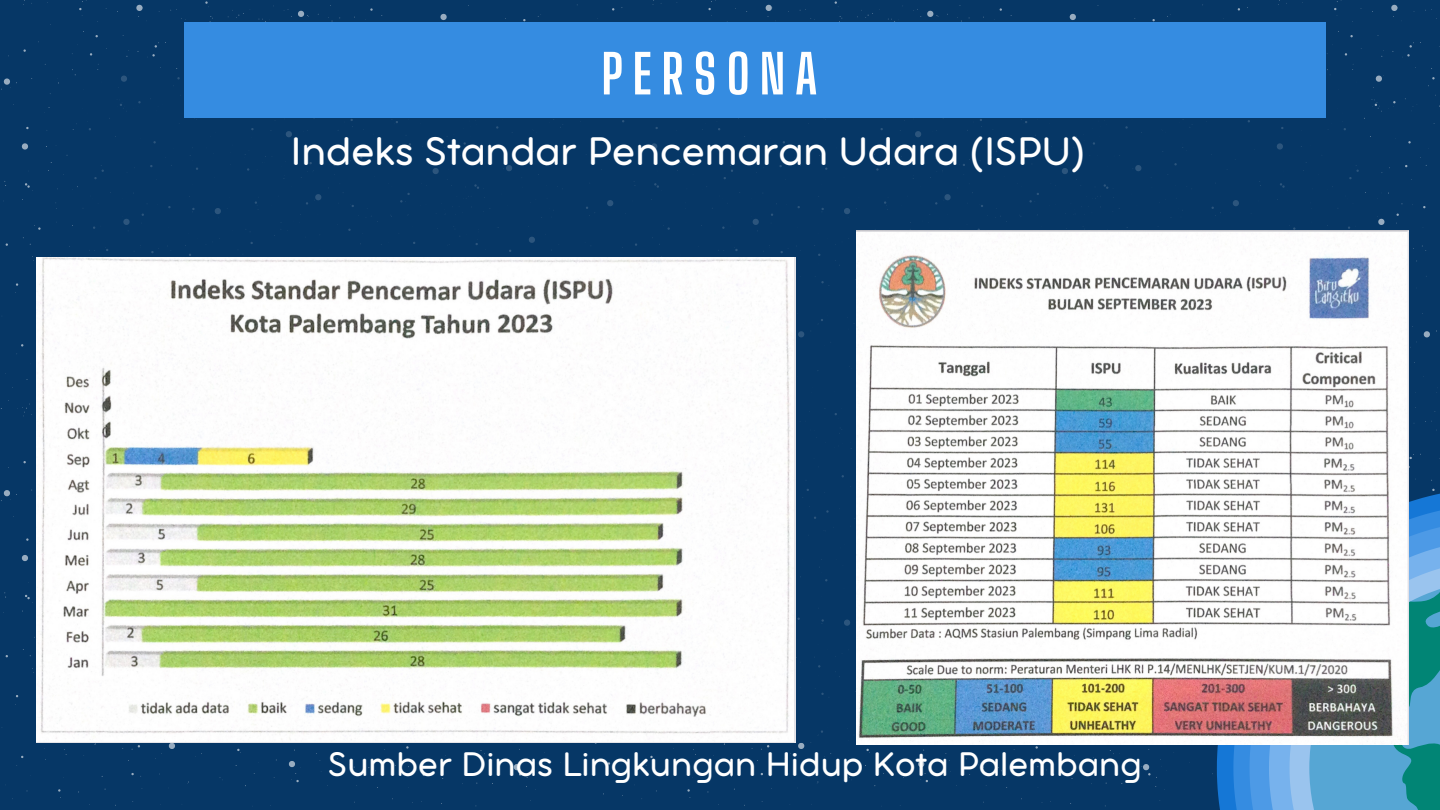
<style>
.page{position:relative;width:1440px;height:810px;background:#063766}
.page>*{position:absolute;margin:0;border:0;box-sizing:border-box;transform-origin:0 0}
.t1{font:700 53.2px "Big Shoulders Display";letter-spacing:.185em;color:#fff}
.t2{font:43.4px "Aristotelica Pro Tx";color:#fff}
.t3{font:37.1px "Aristotelica Pro Tx";color:#fff}
</style>
<div class="page">
<svg style="left:22px;top:143px;width:6px;height:7px"></svg>
<svg style="left:1px;top:78px;width:16px;height:12px"></svg>
<svg style="left:136px;top:5px;width:7px;height:12px"></svg>
<svg style="left:298px;top:11px;width:11px;height:6px"></svg>
<svg style="left:440px;top:14px;width:7px;height:6px"></svg>
<svg style="left:25px;top:183px;width:8px;height:8px"></svg>
<svg style="left:798px;top:743px;width:6px;height:6px"></svg>
<svg style="left:1142px;top:759px;width:19px;height:19px"></svg>
<svg style="left:918px;top:761px;width:12px;height:21px"></svg>
<svg style="left:766px;top:5px;width:7px;height:12px"></svg>
<svg style="left:927px;top:11px;width:12px;height:6px"></svg>
<svg style="left:1069px;top:14px;width:7px;height:6px"></svg>
<svg style="left:1377px;top:216px;width:7px;height:9px"></svg>
<svg style="left:1424px;top:331px;width:6px;height:6px"></svg>
<svg style="left:1391px;top:5px;width:7px;height:12px"></svg>
<svg style="left:1373px;top:76px;width:9px;height:12px"></svg>
<svg style="left:1372px;top:99px;width:10px;height:13px"></svg>
<svg style="left:22px;top:555px;width:6px;height:6px"></svg>
<svg style="left:1px;top:490px;width:16px;height:11px"></svg>
<svg style="left:169px;top:743px;width:6px;height:6px"></svg>
<svg style="left:512px;top:764px;width:9px;height:11px"></svg>
<svg style="left:289px;top:761px;width:12px;height:21px"></svg>
<svg style="left:25px;top:595px;width:8px;height:8px"></svg>
<div style="left:184px;top:22px;width:1142px;height:96px;background:#358ce1"></div>
<svg style="left:1217px;top:488px;width:223px;height:322px;fill:#1577d6"></svg>
<svg style="left:1233px;top:504px;width:207px;height:306px;background:#3088de"></svg>
<svg style="left:1248px;top:532px;width:192px;height:278px;background:#70adea"></svg>
<svg style="left:1313px;top:577px;width:127px;height:233px;background:#3c9cb4"></svg>
<img style="left:36px;top:257px;width:760px;height:486px">
<img style="left:857px;top:231px;width:552px;height:513px">
<p class="t1" style="left:601px;top:42px;width:217px">PERSONA</p>
<p class="t2" style="left:291px;top:137px;width:796px">Indeks Standar Pencemaran Udara (ISPU)</p>
<p class="t3" style="left:328px;top:752px;width:815px">Sumber Dinas Lingkungan Hidup Kota Palembang</p>
</div>
